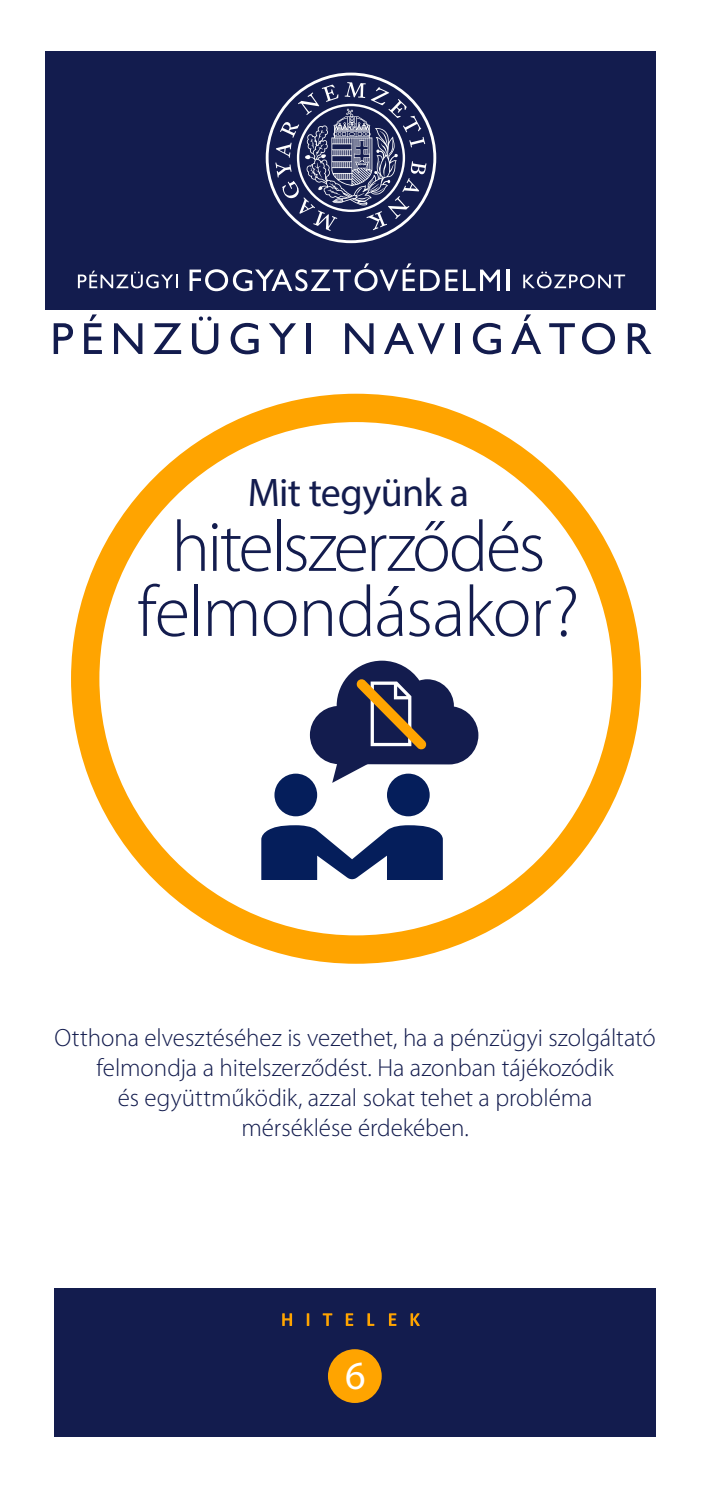
<style>
.page{position:relative;width:702px;height:1489px;background:#fff}
.page>*{position:absolute;margin:0;border:0;box-sizing:border-box;transform-origin:0 0}
.t1{font:300 72.5px/65px "Myriad Pro";letter-spacing:-.025em;color:#131c4e;text-align:center}
.t2{font:40px "Myriad Pro";letter-spacing:-.02em;color:#131c4e}
.t3{font:40px "Myriad Pro";color:#fff}
.t4{font:300 25px/30px "Myriad Pro";letter-spacing:-.005em;color:#131c4e;text-align:center}
</style>
<div class="page">
<div style="left:45px;top:52px;width:611px;height:258px;background:#131c4e"></div>
<svg style="left:78px;top:271px;width:100px;height:17px"></svg>
<svg style="left:189px;top:263px;width:311px;height:28px"></svg>
<hr style="left:506px;top:269px;width:3px;height:22px;background:#fff">
<svg style="left:523px;top:271px;width:102px;height:17px"></svg>
<svg style="left:54px;top:323px;width:19px;height:31px"></svg>
<svg style="left:84px;top:314px;width:18px;height:40px"></svg>
<svg style="left:114px;top:323px;width:28px;height:31px"></svg>
<svg style="left:153px;top:323px;width:28px;height:31px"></svg>
<svg style="left:192px;top:316px;width:26px;height:38px"></svg>
<svg style="left:230px;top:323px;width:28px;height:31px"></svg>
<svg style="left:269px;top:323px;width:27px;height:31px"></svg>
<hr style="left:307px;top:323px;width:4px;height:31px;background:#131c4e">
<svg style="left:345px;top:323px;width:28px;height:31px"></svg>
<svg style="left:384px;top:323px;width:61px;height:31px"></svg>
<div style="left:455px;top:323px;width:5px;height:31px;background:#131c4e"></div>
<svg style="left:473px;top:323px;width:28px;height:31px"></svg>
<svg style="left:511px;top:314px;width:30px;height:40px"></svg>
<svg style="left:549px;top:323px;width:26px;height:31px"></svg>
<svg style="left:582px;top:323px;width:33px;height:31px"></svg>
<svg style="left:627px;top:323px;width:24px;height:31px"></svg>
<div style="left:54px;top:1288px;width:601px;height:148px;background:#131c4e"></div>
<div style="left:328px;top:1348px;width:54px;height:54px;background:#ffa400;border-radius:50%"></div>
<svg style="left:266px;top:73px;width:170px;height:170px"></svg>
<svg style="left:282px;top:1313px;width:10px;height:12px"></svg>
<svg style="left:307px;top:1313px;width:2px;height:12px"></svg>
<svg style="left:323px;top:1313px;width:9px;height:12px"></svg>
<svg style="left:346px;top:1313px;width:7px;height:12px"></svg>
<svg style="left:367px;top:1313px;width:7px;height:12px"></svg>
<svg style="left:389px;top:1313px;width:7px;height:12px"></svg>
<svg style="left:410px;top:1313px;width:10px;height:12px"></svg>
<div style="left:71px;top:394px;width:570px;height:569px;border:28px solid #ffa400;border-radius:50%"></div>
<div style="left:274px;top:773px;width:43px;height:43px;background:#051e5b;border-radius:50%"></div>
<div style="left:387px;top:773px;width:42px;height:43px;background:#051e5b;border-radius:50%"></div>
<svg style="left:261px;top:825px;width:182px;height:55px"></svg>
<svg style="left:310px;top:660px;width:168px;height:122px"></svg>
<h2 class="t2" style="left:248px;top:467px;width:223px">Mit tegyünk a</h2>
<h1 class="t1" style="left:137px;top:515px;width:443px">hitelszerződés felmondásakor?</h1>
<p class="t4" style="left:55px;top:1023px;width:602px">Otthona elvesztéséhez is vezethet, ha a pénzügyi szolgáltató felmondja a hitelszerződést. Ha azonban tájékozódik<br>és együttműködik, azzal sokat tehet a probléma<br>mérséklése érdekében.</p>
<h2 class="t3" style="left:345px;top:1350px;width:22px">6</h2>
</div>
